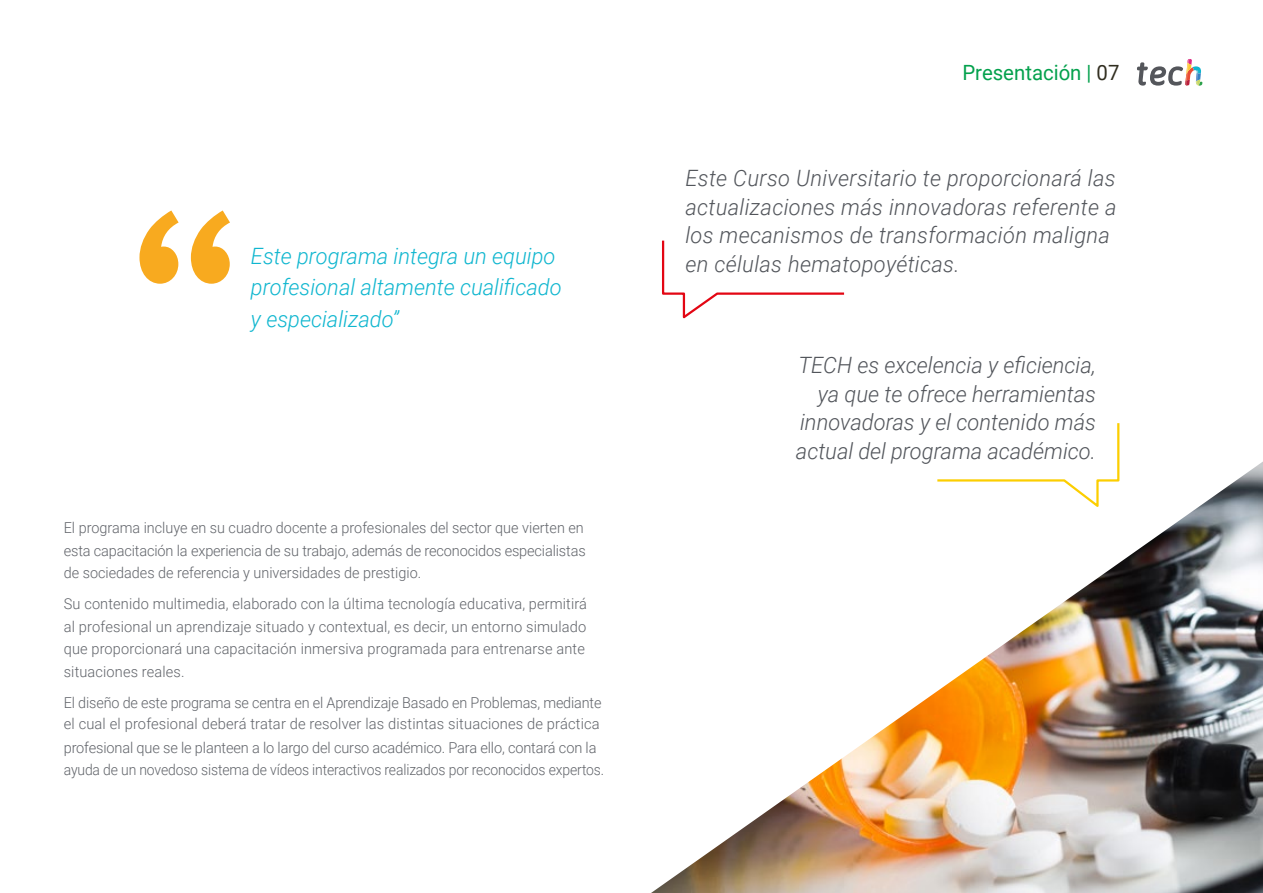
<style>
.page{position:relative;width:1263px;height:893px;background:#fff}
.page>*{position:absolute;margin:0;border:0;box-sizing:border-box;transform-origin:0 0}
.t1{font:italic 300 22.5px/28.5px "Roboto";letter-spacing:.015em;color:#52555b;text-align:right}
.t2{font:italic 300 22.5px/31.5px "Roboto";color:#0fb6cf}
.t3{font:21px "Roboto";color:#04a14d}
.t4{font:300 15px/22.5px "Roboto";color:#61646a}
.t5{font:300 15px/22.5px "Roboto";color:#61646a;scale:.96 1}
.s1{color:#312e20}
</style>
<div class="page">
<svg style="left:139px;top:210px;width:91px;height:74px"></svg>
<svg style="left:1117px;top:423px;width:3px;height:38px"></svg>
<img style="left:651px;top:461px;width:612px;height:432px">
<svg style="left:662px;top:240px;width:183px;height:79px"></svg>
<svg style="left:1137px;top:59px;width:65px;height:27px"></svg>
<h1 class="t2" style="left:251px;top:239px;width:312px">Este programa integra un equipo profesional altamente cualificado y especializado”</h1>
<p class="t5" style="left:64px;top:516px;width:545px">El programa incluye en su cuadro docente a profesionales del sector que vierten en esta capacitación la experiencia de su trabajo, además de reconocidos especialistas de sociedades de referencia y universidades de prestigio.</p>
<p class="t4" style="left:64px;top:592px;width:525px">Su contenido multimedia, elaborado con la última tecnología educativa, permitirá al profesional un aprendizaje situado y contextual, es decir, un entorno simulado que proporcionará una capacitación inmersiva programada para entrenarse ante situaciones reales.</p>
<p class="t5" style="left:64px;top:691px;width:562px;line-height:21px">El diseño de este programa se centra en el Aprendizaje Basado en Problemas, mediante el cual el profesional deberá tratar de resolver las distintas situaciones de práctica</p>
<p class="t4" style="left:64px;top:736px;width:542px">profesional que se le planteen a lo largo del curso académico. Para ello, contará con la ayuda de un novedoso sistema de vídeos interactivos realizados por reconocidos expertos.</p>
<h2 class="t3" style="left:962px;top:57px;width:159px">Presentación | <span class="s1">07</span></h2>
<h1 class="t1" style="left:685px;top:163px;width:433px;text-align:left">Este Curso Universitario te proporcionará las actualizaciones más innovadoras referente a los mecanismos de transformación maligna en células hematopoyéticas.</h1>
<h1 class="t1" style="left:796px;top:350px;width:302px">TECH es excelencia y eficiencia, ya que te ofrece herramientas innovadoras y el contenido más actual del programa académico.</h1>
</div>
